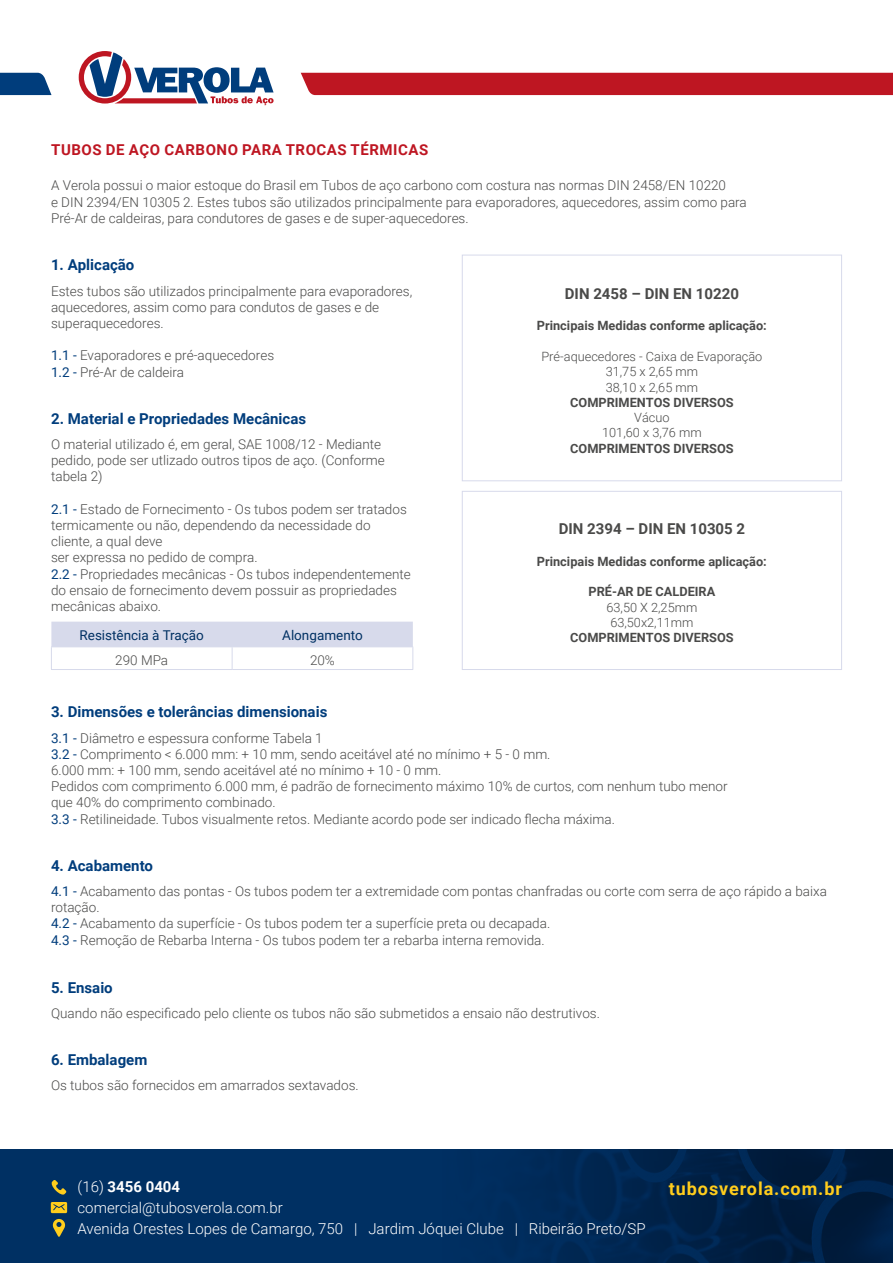
<style>
.page{position:relative;width:893px;height:1263px;background:#fff}
.page>*{position:absolute;margin:0;border:0;box-sizing:border-box;transform-origin:0 0}
.t1{font:700 18px "Roboto";letter-spacing:.05em;color:#ffcd1c}
.t2{font:700 15px "Roboto";color:#003d7c}
.t3{font:300 15px/21px "Roboto";color:#fff}
.t4{font:700 15px "Roboto";color:#4a4a49}
.t5{font:700 15px "Roboto";letter-spacing:.035em;color:#be1622}
.t6{font:700 15px "Roboto";color:#fff}
.t7{font:300 13.5px/16.2px "Roboto";color:#4a4a49}
.t8{font:13.5px "Roboto";color:#003063}
.t9{font:700 12.75px "Roboto";color:#4a4a49}
.t10{font:300 12.75px/15.3px "Roboto";color:#4a4a49;text-align:center}
.s1{font-weight:400;color:#003d7c}
.s2{font-weight:300}
</style>
<div class="page">
<svg style="left:79px;top:51px;width:195px;height:54px"></svg>
<div style="left:301px;top:73px;width:592px;height:22px;background:#be1622"></div>
<svg style="left:0;top:73px;width:52px;height:22px"></svg>
<div style="left:0;top:1149px;width:893px;height:114px;background:#003063"></div>
<img style="left:523px;top:1149px;width:370px;height:114px">
<svg style="left:51px;top:1180px;width:15px;height:15px"></svg>
<svg style="left:51px;top:1202px;width:16px;height:11px"></svg>
<svg style="left:53px;top:1219px;width:12px;height:18px"></svg>
<svg style="left:51px;top:622px;width:362px;height:47px"></svg>
<hr style="left:51px;top:669px;width:181px;height:1px;background:#d7daeb">
<hr style="left:232px;top:669px;width:181px;height:1px;background:#d7daeb">
<div style="left:462px;top:255px;width:380px;height:226px;border:1px solid #d7daeb"></div>
<div style="left:462px;top:491px;width:380px;height:179px;border:1px solid #d7daeb"></div>
<p class="t5" style="left:51px;top:139px;width:378px">TUBOS DE AÇO CARBONO PARA TROCAS TÉRMICAS</p>
<p class="t7" style="left:51px;top:177px;width:697px">A Verola possui o maior estoque do Brasil em Tubos de aço carbono com costura nas normas DIN 2458/EN 10220<br>e DIN 2394/EN 10305 2. Estes tubos são utilizados principalmente para evaporadores, aquecedores, assim como para<br>Pré-Ar de caldeiras, para condutores de gases e de super-aquecedores.</p>
<p class="t2" style="left:51px;top:255px;width:85px">1. Aplicação</p>
<p class="t7" style="left:51px;top:282px;width:363px">Estes tubos são utilizados principalmente para evaporadores, aquecedores, assim como para condutos de gases e de superaquecedores.</p>
<p class="t7" style="left:51px;top:347px;width:225px"><span class="s1">1.1 -</span> Evaporadores e pré-aquecedores<br><span class="s1">1.2 -</span> Pré-Ar de caldeira</p>
<p class="t2" style="left:51px;top:408px;width:257px">2. Material e Propriedades Mecânicas</p>
<p class="t7" style="left:51px;top:436px;width:335px">O material utilizado é, em geral, SAE 1008/12 - Mediante pedido, pode ser utlizado outros tipos de aço. (Conforme tabela 2)</p>
<p class="t7" style="left:51px;top:500px;width:361px"><span class="s1">2.1 -</span> Estado de Fornecimento - Os tubos podem ser tratados termicamente ou não, dependendo da necessidade do cliente, a qual deve<br>ser expressa no pedido de compra.<br><span class="s1">2.2 -</span> Propriedades mecânicas - Os tubos independentemente do ensaio de fornecimento devem possuir as propriedades mecânicas abaixo.</p>
<p class="t8" style="left:80px;top:626px;width:126px">Resistência à Tração</p>
<p class="t8" style="left:282px;top:626px;width:82px">Alongamento</p>
<p class="t7" style="left:115px;top:652px;width:54px">290 MPa</p>
<p class="t7" style="left:310px;top:652px;width:26px">20%</p>
<p class="t2" style="left:51px;top:702px;width:278px">3. Dimensões e tolerâncias dimensionais</p>
<p class="t4" style="left:565px;top:283px;width:176px">DIN 2458 – DIN EN 10220</p>
<p class="t9" style="left:537px;top:317px;width:231px">Principais Medidas conforme aplicação:</p>
<p class="t10" style="left:541px;top:348px;width:222px">Pré-aquecedores - Caixa de Evaporação<br>31,75 x 2,65 mm<br>38,10 x 2,65 mm</p>
<p class="t9" style="left:570px;top:393px;width:165px">COMPRIMENTOS DIVERSOS</p>
<p class="t10" style="left:602px;top:409px;width:101px">Vácuo<br>101,60 x 3,76 mm</p>
<p class="t9" style="left:570px;top:439px;width:165px">COMPRIMENTOS DIVERSOS</p>
<p class="t4" style="left:559px;top:518px;width:188px">DIN 2394 – DIN EN 10305 2</p>
<p class="t9" style="left:537px;top:552px;width:231px">Principais Medidas conforme aplicação:</p>
<p class="t9" style="left:589px;top:583px;width:128px">PRÉ-AR DE CALDEIRA</p>
<p class="t10" style="left:606px;top:599px;width:92px">63,50 X 2,25mm<br>63,50x2,11mm</p>
<p class="t9" style="left:570px;top:629px;width:165px">COMPRIMENTOS DIVERSOS</p>
<p class="t7" style="left:51px;top:729px;width:678px"><span class="s1">3.1 -</span> Diâmetro e espessura conforme Tabela 1<br><span class="s1">3.2 -</span> Comprimento &lt; 6.000 mm: + 10 mm, sendo aceitável até no mínimo + 5 - 0 mm.<br>6.000 mm: + 100 mm, sendo aceitável até no mínimo + 10 - 0 mm.<br>Pedidos com comprimento 6.000 mm, é padrão de fornecimento máximo 10% de curtos, com nenhum tubo menor que 40% do comprimento combinado.<br><span class="s1">3.3 -</span> Retilineidade. Tubos visualmente retos. Mediante acordo pode ser indicado flecha máxima.</p>
<p class="t2" style="left:51px;top:855px;width:103px">4. Acabamento</p>
<p class="t7" style="left:51px;top:883px;width:777px"><span class="s1">4.1 -</span> Acabamento das pontas - Os tubos podem ter a extremidade com pontas chanfradas ou corte com serra de aço rápido a baixa rotação.<br><span class="s1">4.2 -</span> Acabamento da superfície - Os tubos podem ter a superfície preta ou decapada.<br><span class="s1">4.3 -</span> Remoção de Rebarba Interna - Os tubos podem ter a rebarba interna removida.</p>
<p class="t2" style="left:51px;top:977px;width:63px">5. Ensaio</p>
<p class="t7" style="left:51px;top:1004px;width:550px">Quando não especificado pelo cliente os tubos não são submetidos a ensaio não destrutivos.</p>
<p class="t2" style="left:51px;top:1049px;width:98px">6. Embalagem</p>
<p class="t7" style="left:51px;top:1076px;width:309px">Os tubos são fornecidos em amarrados sextavados.</p>
<p class="t6" style="left:78px;top:1176px;width:104px"><span class="s2">(16)</span> 3456 0404</p>
<h1 class="t1" style="left:669px;top:1176px;width:174px">tubosverola.com.br</h1>
<p class="t3" style="left:78px;top:1196px;width:570px">comercial@tubosverola.com.br<br>Avenida Orestes Lopes de Camargo, 750 | Jardim Jóquei Clube | Ribeirão Preto/SP</p>
</div>
